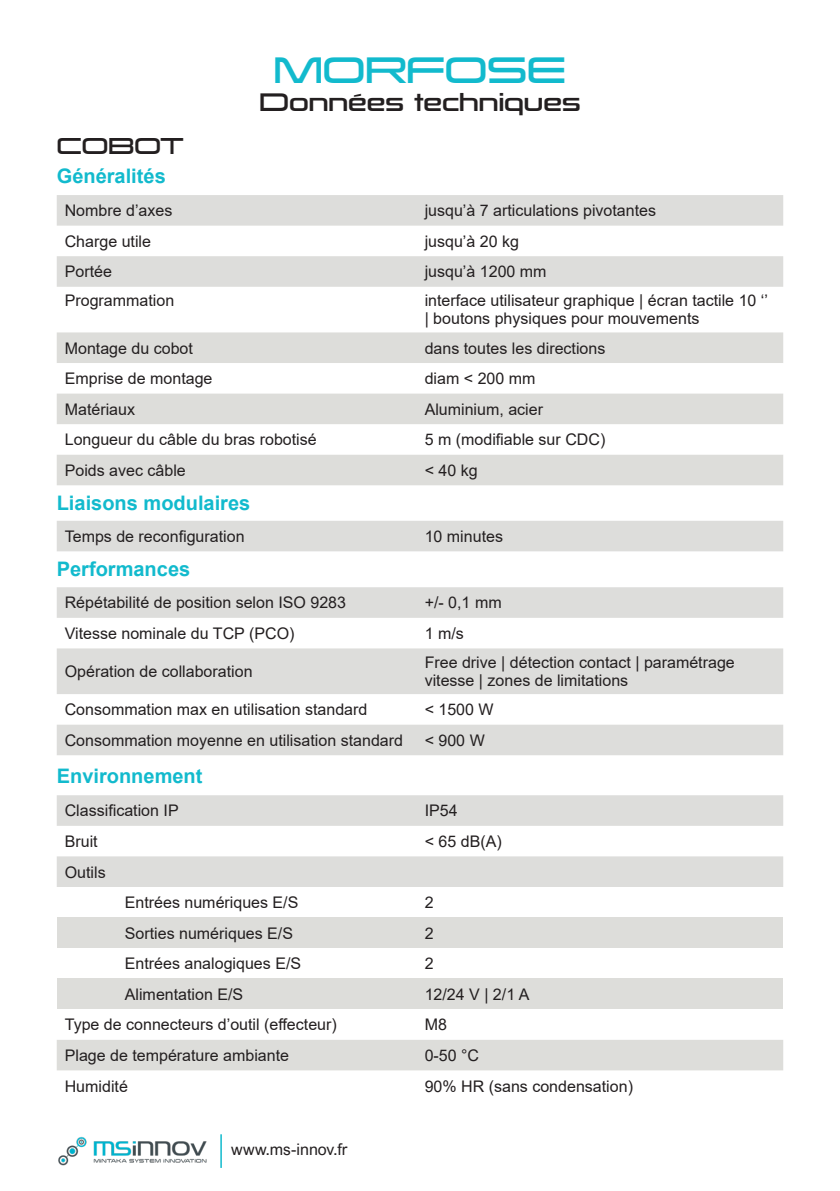
<style>
.page{position:relative;width:840px;height:1191px;background:#fff}
.page>*{position:absolute;margin:0;border:0;box-sizing:border-box;transform-origin:0 0}
.t1{font:32px "Korataki";color:#12bacd}
.t2{font:22px "Korataki";color:#231f20}
.t3{font:700 20px "Arial";color:#12bacd}
.t4{font:20px "Korataki";color:#231f20}
.t5{font:16px/18px "Arial";color:#231f20}
.t6{font:16px "Arial Nova";color:#231f20}
</style>
<div class="page">
<div style="left:57px;top:195px;width:725px;height:31px;background:#dddddb"></div>
<div style="left:57px;top:256px;width:725px;height:31px;background:#dddddb"></div>
<div style="left:57px;top:332px;width:725px;height:31px;background:#ddddda"></div>
<div style="left:57px;top:393px;width:725px;height:31px;background:#ddddda"></div>
<div style="left:57px;top:455px;width:725px;height:30px;background:#ddddda"></div>
<div style="left:57px;top:587px;width:725px;height:31px;background:#dddddb"></div>
<div style="left:57px;top:795px;width:725px;height:31px;background:#dddddb"></div>
<div style="left:57px;top:856px;width:725px;height:31px;background:#dddddb"></div>
<div style="left:57px;top:917px;width:359px;height:31px;background:#ddddda"></div>
<div style="left:416px;top:917px;width:366px;height:31px;background:#ddddda"></div>
<div style="left:57px;top:978px;width:359px;height:31px;background:#ddddda"></div>
<div style="left:416px;top:978px;width:366px;height:31px;background:#ddddda"></div>
<div style="left:57px;top:1040px;width:725px;height:30px;background:#ddddda"></div>
<div style="left:57px;top:648px;width:725px;height:46px;background:#dddddb"></div>
<div style="left:57px;top:724px;width:725px;height:31px;background:#dddddb"></div>
<div style="left:57px;top:521px;width:725px;height:30px;background:#dddddb"></div>
<img style="left:58px;top:1137px;width:149px;height:29px">
<hr style="left:220px;top:1134px;width:2px;height:33px;background:#12bacd">
<p class="t4" style="left:57px;top:134px;width:129px">COBOT</p>
<p class="t3" style="left:57px;top:162px;width:110px">Généralités</p>
<p class="t1" style="left:274px;top:51px;width:293px">MORFOSE</p>
<p class="t2" style="left:259px;top:89px;width:322px">Données techniques</p>
<p class="t5" style="left:65px;top:201px;width:109px">Nombre d’axes</p>
<p class="t5" style="left:424px;top:201px;width:233px">jusqu’à 7 articulations pivotantes</p>
<p class="t5" style="left:65px;top:232px;width:88px">Charge utile</p>
<p class="t5" style="left:424px;top:232px;width:96px">jusqu’à 20 kg</p>
<p class="t5" style="left:65px;top:263px;width:49px">Portée</p>
<p class="t5" style="left:424px;top:263px;width:123px">jusqu’à 1200 mm</p>
<p class="t5" style="left:65px;top:292px;width:111px">Programmation</p>
<p class="t5" style="left:424px;top:292px;width:344px">interface utilisateur graphique | écran tactile 10 ‘’ | boutons physiques pour mouvements</p>
<p class="t5" style="left:65px;top:339px;width:130px">Montage du cobot</p>
<p class="t5" style="left:424px;top:339px;width:182px">dans toutes les directions</p>
<p class="t5" style="left:65px;top:369px;width:149px">Emprise de montage</p>
<p class="t5" style="left:424px;top:369px;width:112px">diam &lt; 200 mm</p>
<p class="t5" style="left:65px;top:400px;width:72px">Matériaux</p>
<p class="t5" style="left:424px;top:400px;width:120px">Aluminium, acier</p>
<p class="t5" style="left:65px;top:430px;width:253px">Longueur du câble du bras robotisé</p>
<p class="t5" style="left:424px;top:430px;width:182px">5 m (modifiable sur CDC)</p>
<p class="t5" style="left:65px;top:461px;width:122px">Poids avec câble</p>
<p class="t5" style="left:424px;top:461px;width:54px">&lt; 40 kg</p>
<p class="t3" style="left:57px;top:489px;width:195px">Liaisons modulaires</p>
<p class="t5" style="left:65px;top:527px;width:181px">Temps de reconfiguration</p>
<p class="t5" style="left:424px;top:527px;width:80px">10 minutes</p>
<p class="t3" style="left:57px;top:555px;width:135px">Performances</p>
<p class="t5" style="left:65px;top:593px;width:283px">Répétabilité de position selon ISO 9283</p>
<p class="t5" style="left:424px;top:593px;width:78px">+/- 0,1 mm</p>
<p class="t5" style="left:65px;top:624px;width:231px">Vitesse nominale du TCP (PCO)</p>
<p class="t5" style="left:424px;top:624px;width:41px">1 m/s</p>
<p class="t5" style="left:65px;top:662px;width:189px">Opération de collaboration</p>
<p class="t5" style="left:424px;top:653px;width:311px">Free drive | détection contact | paramétrage vitesse | zones de limitations</p>
<p class="t5" style="left:65px;top:700px;width:304px">Consommation max en utilisation standard</p>
<p class="t5" style="left:424px;top:700px;width:70px">&lt; 1500 W</p>
<p class="t5" style="left:65px;top:731px;width:339px">Consommation moyenne en utilisation standard</p>
<p class="t5" style="left:424px;top:731px;width:62px">&lt; 900 W</p>
<p class="t3" style="left:57px;top:762px;width:147px">Environnement</p>
<p class="t5" style="left:65px;top:801px;width:115px">Classification IP</p>
<p class="t5" style="left:424px;top:801px;width:34px">IP54</p>
<p class="t5" style="left:65px;top:832px;width:34px">Bruit</p>
<p class="t5" style="left:424px;top:832px;width:78px">&lt; 65 dB(A)</p>
<p class="t5" style="left:65px;top:862px;width:42px">Outils</p>
<p class="t5" style="left:125px;top:893px;width:175px">Entrées numériques E/S</p>
<p class="t5" style="left:424px;top:893px;width:10px">2</p>
<p class="t5" style="left:125px;top:924px;width:170px">Sorties numériques E/S</p>
<p class="t5" style="left:424px;top:924px;width:10px">2</p>
<p class="t5" style="left:125px;top:954px;width:178px">Entrées analogiques E/S</p>
<p class="t5" style="left:424px;top:954px;width:10px">2</p>
<p class="t5" style="left:125px;top:985px;width:120px">Alimentation E/S</p>
<p class="t5" style="left:424px;top:985px;width:106px">12/24 V | 2/1 A</p>
<p class="t5" style="left:65px;top:1015px;width:273px">Type de connecteurs d’outil (effecteur)</p>
<p class="t5" style="left:424px;top:1015px;width:24px">M8</p>
<p class="t5" style="left:65px;top:1046px;width:226px">Plage de température ambiante</p>
<p class="t5" style="left:424px;top:1046px;width:56px">0-50 °C</p>
<p class="t5" style="left:65px;top:1076px;width:65px">Humidité</p>
<p class="t5" style="left:424px;top:1076px;width:210px">90% HR (sans condensation)</p>
<p class="t6" style="left:231px;top:1140px;width:118px">www.ms-innov.fr</p>
</div>
